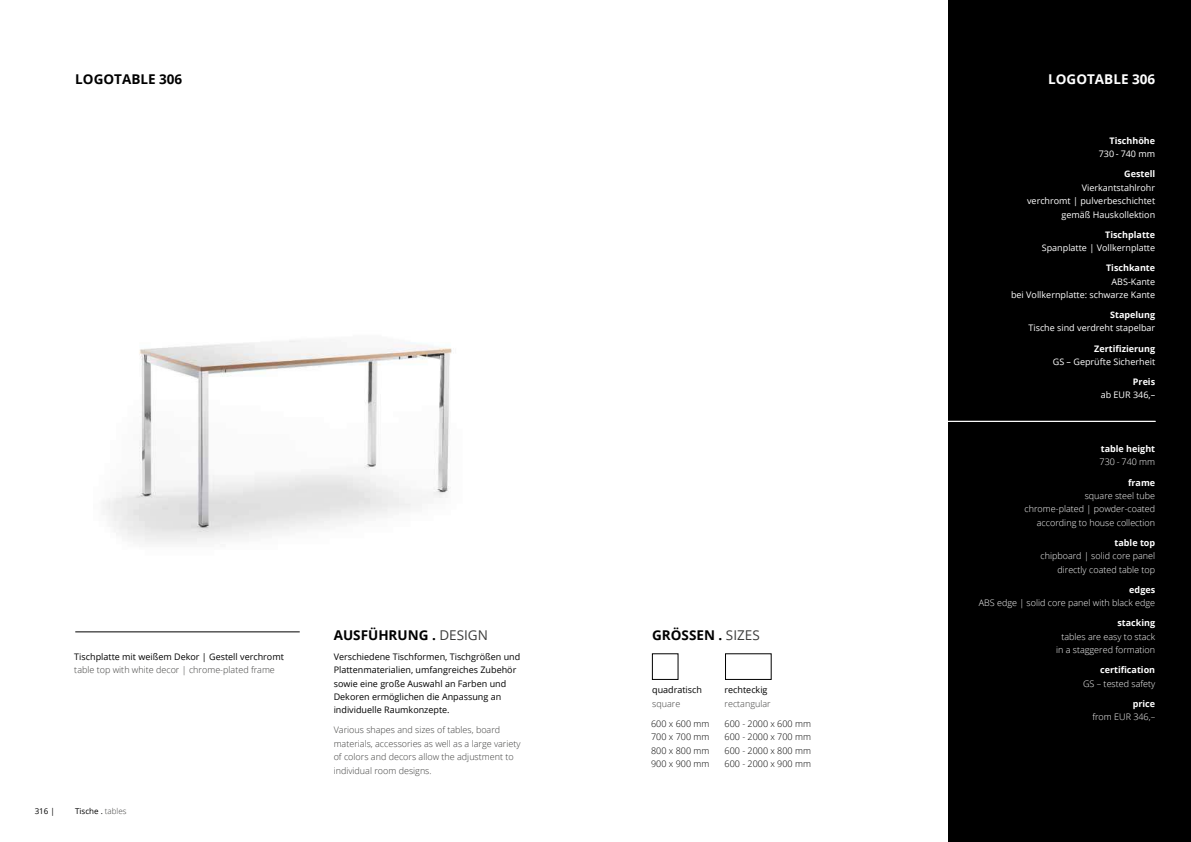
<style>
.page{position:relative;width:1191px;height:842px;background:#fff}
.page>*{position:absolute;margin:0;border:0;box-sizing:border-box;transform-origin:0 0}
.t1{font:700 13.5px "Open Sans";color:#000}
.t2{font:700 13.5px "Open Sans";color:#fff}
.t3{font:9px/13.4px "Open Sans";color:#000}
.t4{font:300 9px/13.4px "Open Sans";color:#fff;text-align:right}
.t5{font:9px/13.4px "Open Sans";color:#fff;text-align:right}
.t6{font:300 9px/13.4px "Open Sans";color:#3c3c3b}
.t7{font:700 9px "Open Sans";color:#fff}
.t8{font:300 9px/13.4px "Open Sans";color:#000;text-align:justify}
.t9{font:8px "Open Sans";color:#000}
.s1{font-weight:300;color:#3c3c3b}
.s2{font-weight:400;color:#3c3c3b}
</style>
<div class="page">
<div style="left:948px;top:0;width:243px;height:842px;background:#000"></div>
<hr style="left:947px;top:421px;width:208px;height:1px;background:#fff">
<img style="left:103px;top:340px;width:349px;height:204px">
<hr style="left:75px;top:631px;width:225px;height:1px;background:#000">
<div style="left:652px;top:654px;width:26px;height:26px;border:1px solid #000"></div>
<div style="left:725px;top:654px;width:46px;height:26px;border:1px solid #000"></div>
<h1 class="t1" style="left:75px;top:69px;width:108px">LOGOTABLE 306</h1>
<p class="t3" style="left:74px;top:649px;width:211px">Tischplatte mit weißem Dekor | Gestell verchromt</p>
<p class="t6" style="left:74px;top:663px;width:202px">table top with white decor | chrome-plated frame</p>
<p class="t9" style="left:35px;top:806px;width:22px">316 |</p>
<p class="t9" style="left:75px;top:806px;width:53px">Tische . <span class="s1">tables</span></p>
<h1 class="t1" style="left:334px;top:625px;width:156px">AUSFÜHRUNG . <span class="s2">DESIGN</span></h1>
<p class="t3" style="left:334px;top:649px;width:188px">Verschiedene Tischformen, Tischgrößen und Plattenmaterialien, umfangreiches Zubehör sowie eine große Auswahl an Farben und Dekoren ermöglichen die Anpassung an individuelle Raumkonzepte.</p>
<p class="t6" style="left:334px;top:723px;width:188px">Various shapes and sizes of tables, board materials, accessories as well as a large variety of colors and decors allow the adjustment to individual room designs.</p>
<h1 class="t1" style="left:652px;top:625px;width:109px">GRÖSSEN . <span class="s2">SIZES</span></h1>
<p class="t3" style="left:652px;top:683px;width:51px">quadratisch</p>
<p class="t6" style="left:652px;top:696px;width:30px">square</p>
<p class="t3" style="left:724px;top:683px;width:44px">rechteckig</p>
<p class="t6" style="left:724px;top:696px;width:48px">rectangular</p>
<p class="t8" style="left:651px;top:716px;width:60px">600 x 600 mm 700 x 700 mm 800 x 800 mm 900 x 900 mm</p>
<p class="t8" style="left:724px;top:716px;width:88px">600 - 2000 x 600 mm 600 - 2000 x 700 mm 600 - 2000 x 800 mm 600 - 2000 x 900 mm</p>
<h1 class="t2" style="left:1048px;top:69px;width:108px">LOGOTABLE 306</h1>
<p class="t7" style="left:1109px;top:134px;width:47px">Tischhöhe</p>
<p class="t5" style="left:1098px;top:147px;width:58px">730 - 740 mm</p>
<p class="t7" style="left:1124px;top:168px;width:33px">Gestell</p>
<p class="t5" style="left:1027px;top:180px;width:130px">Vierkantstahlrohr<br>verchromt | pulverbeschichtet gemäß Hauskollektion</p>
<p class="t7" style="left:1105px;top:228px;width:51px">Tischplatte</p>
<p class="t5" style="left:1041px;top:241px;width:115px">Spanplatte | Vollkernplatte</p>
<p class="t7" style="left:1106px;top:261px;width:51px">Tischkante</p>
<p class="t5" style="left:1011px;top:274px;width:146px">ABS-Kante<br>bei Vollkernplatte: schwarze Kante</p>
<p class="t7" style="left:1110px;top:308px;width:46px">Stapelung</p>
<p class="t5" style="left:1028px;top:321px;width:128px">Tische sind verdreht stapelbar</p>
<p class="t7" style="left:1094px;top:342px;width:62px">Zertifizierung</p>
<p class="t5" style="left:1052px;top:355px;width:104px">GS – Geprüfte Sicherheit</p>
<p class="t7" style="left:1132px;top:375px;width:24px">Preis</p>
<p class="t5" style="left:1100px;top:388px;width:56px">ab EUR 346,–</p>
<p class="t7" style="left:1100px;top:442px;width:56px">table height</p>
<p class="t4" style="left:1099px;top:455px;width:57px">730 - 740 mm</p>
<p class="t7" style="left:1128px;top:476px;width:29px">frame</p>
<p class="t4" style="left:1024px;top:489px;width:132px">square steel tube chrome-plated | powder-coated according to house collection</p>
<p class="t7" style="left:1114px;top:536px;width:42px">table top</p>
<p class="t4" style="left:1040px;top:549px;width:116px">chipboard | solid core panel directly coated table top</p>
<p class="t7" style="left:1129px;top:583px;width:27px">edges</p>
<p class="t4" style="left:978px;top:596px;width:178px">ABS edge | solid core panel with black edge</p>
<p class="t7" style="left:1117px;top:617px;width:39px">stacking</p>
<p class="t4" style="left:1056px;top:629px;width:101px;text-align:center">tables are easy to stack in a staggered formation</p>
<p class="t7" style="left:1100px;top:663px;width:57px">certification</p>
<p class="t4" style="left:1083px;top:676px;width:74px">GS – tested safety</p>
<p class="t7" style="left:1132px;top:697px;width:24px">price</p>
<p class="t4" style="left:1092px;top:710px;width:64px">from EUR 346,–</p>
</div>
